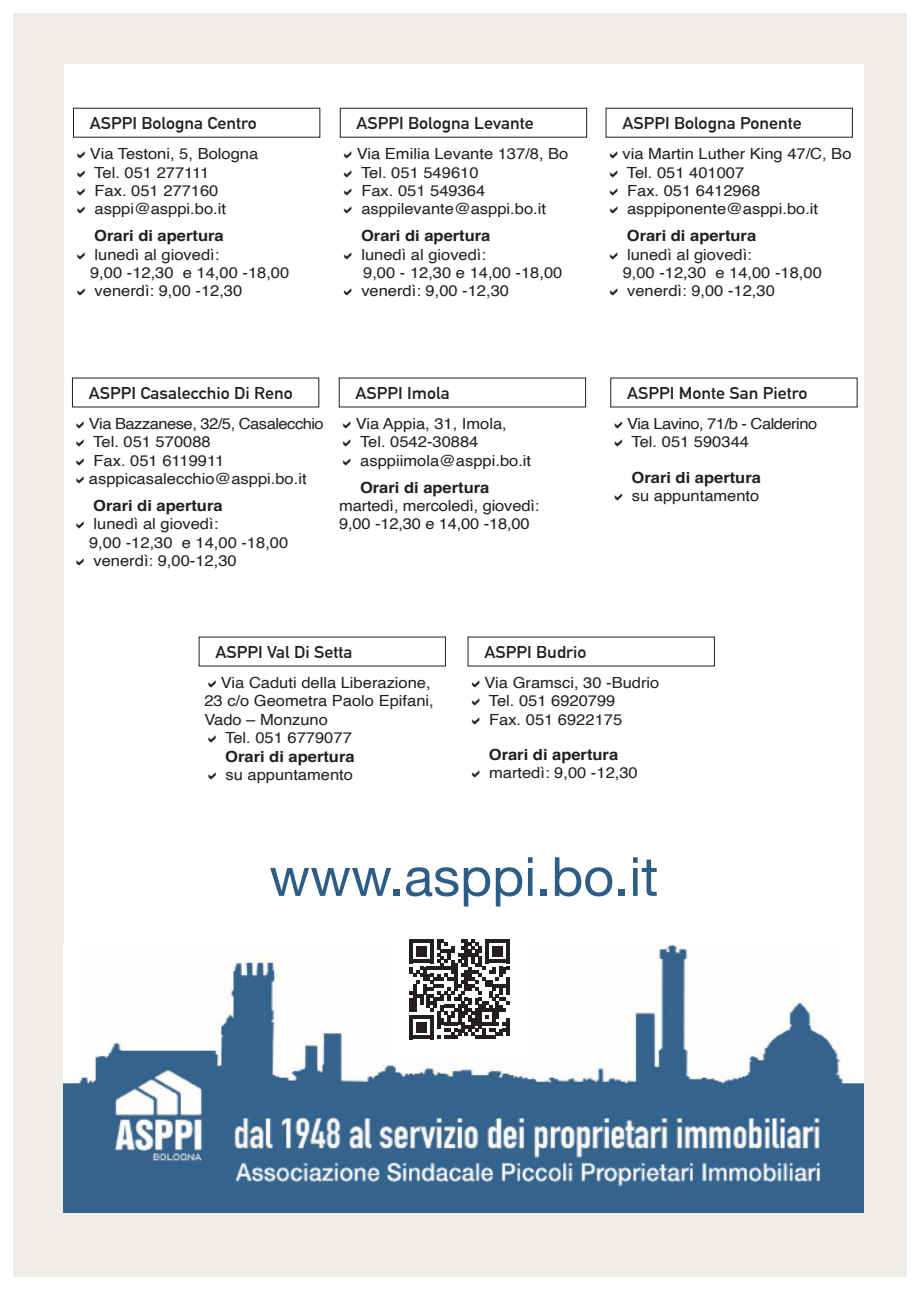
<style>
.page{position:relative;width:919px;height:1289px;background:#fff}
.page>*{position:absolute;margin:0;border:0;box-sizing:border-box;transform-origin:0 0}
.t1{font:54px "Helvetica Neue";color:#2d5d84}
.dx_TESTA{font:700 16.8px "DIN Alternate";color:#231f20;scale:1.08 1}
.dx_TESTA-2{font:15.3px/18.5px "Helvetica";color:#231f20;text-align:right;scale:1.08 1}
.dx_TESTA-3{font:700 15.3px "Helvetica";color:#231f20;scale:1.08 1}
.dx_TESTA-4{font:15.3px "Helvetica";letter-spacing:-.03em;color:#231f20;scale:1.08 1}
</style>
<div class="page">
<div style="left:13px;top:13px;width:893px;height:1263px;background:#f0ede8"></div>
<div style="left:64px;top:64px;width:799px;height:1148px;background:#fff"></div>
<img style="left:64px;top:944px;width:799px;height:268px">
<div style="left:395px;top:925px;width:128px;height:127px;background:#fff"></div>
<svg style="left:409px;top:939px;width:100px;height:100px"></svg>
<hr style="left:506px;top:1018px;width:3px;height:17px;background:#231f20">
<p class="dx_TESTA" style="left:90px;top:110px;width:156px">ASPPI Bologna Centro</p>
<p class="dx_TESTA" style="left:356px;top:110px;width:165px">ASPPI Bologna Levante</p>
<p class="dx_TESTA" style="left:622px;top:110px;width:167px">ASPPI Bologna Ponente</p>
<p class="dx_TESTA-2" style="left:90px;top:145px;width:157px">Via Testoni, 5, Bologna</p>
<p class="dx_TESTA-2" style="left:94px;top:163px;width:108px">Tel. 051 277111</p>
<p class="dx_TESTA-2" style="left:95px;top:182px;width:116px">Fax. 051 277160</p>
<p class="dx_TESTA-2" style="left:95px;top:200px;width:123px">asppi@asppi.bo.it</p>
<p class="dx_TESTA-3" style="left:94px;top:226px;width:121px">Orari di apertura</p>
<p class="dx_TESTA-2" style="left:95px;top:245px;width:117px">lunedì al giovedì:</p>
<p class="dx_TESTA-2" style="left:90px;top:264px;width:186px">9,00 -12,30 e 14,00 -18,00</p>
<p class="dx_TESTA-2" style="left:95px;top:282px;width:138px">venerdì: 9,00 -12,30</p>
<p class="dx_TESTA-2" style="left:357px;top:145px;width:197px">Via Emilia Levante 137/8, Bo</p>
<p class="dx_TESTA-2" style="left:361px;top:163px;width:110px">Tel. 051 549610</p>
<p class="dx_TESTA-2" style="left:361px;top:182px;width:116px">Fax. 051 549364</p>
<p class="dx_TESTA-2" style="left:361px;top:200px;width:172px">asppilevante@asppi.bo.it</p>
<p class="dx_TESTA-3" style="left:361px;top:226px;width:121px">Orari di apertura</p>
<p class="dx_TESTA-2" style="left:361px;top:245px;width:117px">lunedì al giovedì:</p>
<p class="dx_TESTA-2" style="left:363px;top:264px;width:186px">9,00 - 12,30 e 14,00 -18,00</p>
<p class="dx_TESTA-2" style="left:361px;top:282px;width:138px">venerdì: 9,00 -12,30</p>
<p class="dx_TESTA-2" style="left:622px;top:145px;width:213px">via Martin Luther King 47/C, Bo</p>
<p class="dx_TESTA-2" style="left:626px;top:163px;width:110px">Tel. 051 401007</p>
<p class="dx_TESTA-2" style="left:627px;top:182px;width:125px">Fax. 051 6412968</p>
<p class="dx_TESTA-2" style="left:627px;top:200px;width:178px">asppiponente@asppi.bo.it</p>
<p class="dx_TESTA-3" style="left:626px;top:226px;width:121px">Orari di apertura</p>
<p class="dx_TESTA-2" style="left:627px;top:245px;width:117px">lunedì al giovedì:</p>
<p class="dx_TESTA-2" style="left:622px;top:264px;width:186px">9,00 -12,30 e 14,00 -18,00</p>
<p class="dx_TESTA-2" style="left:627px;top:282px;width:138px">venerdì: 9,00 -12,30</p>
<p class="dx_TESTA" style="left:89px;top:380px;width:190px">ASPPI Casalecchio Di Reno</p>
<p class="dx_TESTA" style="left:355px;top:380px;width:89px">ASPPI Imola</p>
<p class="dx_TESTA" style="left:627px;top:380px;width:168px">ASPPI Monte San Pietro</p>
<p class="dx_TESTA-4" style="left:89px;top:412px;width:219px">Via Bazzanese, 32/5, Casalecchio</p>
<p class="dx_TESTA-2" style="left:93px;top:433px;width:110px">Tel. 051 570088</p>
<p class="dx_TESTA-2" style="left:93px;top:451px;width:122px">Fax. 051 6119911</p>
<p class="dx_TESTA-2" style="left:89px;top:470px;width:203px">asppicasalecchio@asppi.bo.it</p>
<p class="dx_TESTA-3" style="left:93px;top:496px;width:121px">Orari di apertura</p>
<p class="dx_TESTA-2" style="left:93px;top:515px;width:117px">lunedì al giovedì:</p>
<p class="dx_TESTA-2" style="left:89px;top:533px;width:186px">9,00 -12,30 e 14,00 -18,00</p>
<p class="dx_TESTA-2" style="left:93px;top:552px;width:134px">venerdì: 9,00-12,30</p>
<p class="dx_TESTA-2" style="left:355px;top:415px;width:141px">Via Appia, 31, Imola,</p>
<p class="dx_TESTA-2" style="left:360px;top:433px;width:111px">Tel. 0542-30884</p>
<p class="dx_TESTA-2" style="left:360px;top:451px;width:160px">asppiimola@asppi.bo.it</p>
<p class="dx_TESTA-3" style="left:360px;top:478px;width:121px">Orari di apertura</p>
<p class="dx_TESTA-2" style="left:339px;top:497px;width:187px">martedì, mercoledì, giovedì:</p>
<p class="dx_TESTA-2" style="left:339px;top:515px;width:178px">9,00 -12,30 e 14,00 -18,00</p>
<p class="dx_TESTA-4" style="left:627px;top:412px;width:177px">Via Lavino, 71/b - Calderino</p>
<p class="dx_TESTA-2" style="left:631px;top:433px;width:110px">Tel. 051 590344</p>
<p class="dx_TESTA-3" style="left:631px;top:468px;width:121px">Orari di apertura</p>
<p class="dx_TESTA-2" style="left:631px;top:487px;width:120px">su appuntamento</p>
<p class="dx_TESTA" style="left:215px;top:639px;width:128px">ASPPI Val Di Setta</p>
<p class="dx_TESTA" style="left:484px;top:639px;width:96px">ASPPI Budrio</p>
<p class="dx_TESTA-2" style="left:204px;top:674px;width:214px">Via Caduti della Liberazione,<br>23 c/o Geometra Paolo Epifani,</p>
<p class="dx_TESTA-2" style="left:204px;top:710px;width:116px">Vado – Monzuno</p>
<p class="dx_TESTA-2" style="left:225px;top:729px;width:119px">Tel. 051 6779077</p>
<p class="dx_TESTA-3" style="left:225px;top:747px;width:121px">Orari di apertura</p>
<p class="dx_TESTA-2" style="left:225px;top:766px;width:120px">su appuntamento</p>
<p class="dx_TESTA-2" style="left:484px;top:674px;width:163px">Via Gramsci, 30 -Budrio</p>
<p class="dx_TESTA-2" style="left:489px;top:692px;width:119px">Tel. 051 6920799</p>
<p class="dx_TESTA-2" style="left:489px;top:710px;width:125px">Fax. 051 6922175</p>
<p class="dx_TESTA-3" style="left:489px;top:745px;width:121px">Orari di apertura</p>
<p class="dx_TESTA-2" style="left:489px;top:764px;width:139px">martedì: 9,00 -12,30</p>
<p class="t1" style="left:269px;top:837px;width:390px">www.asppi.bo.it</p>
</div>
